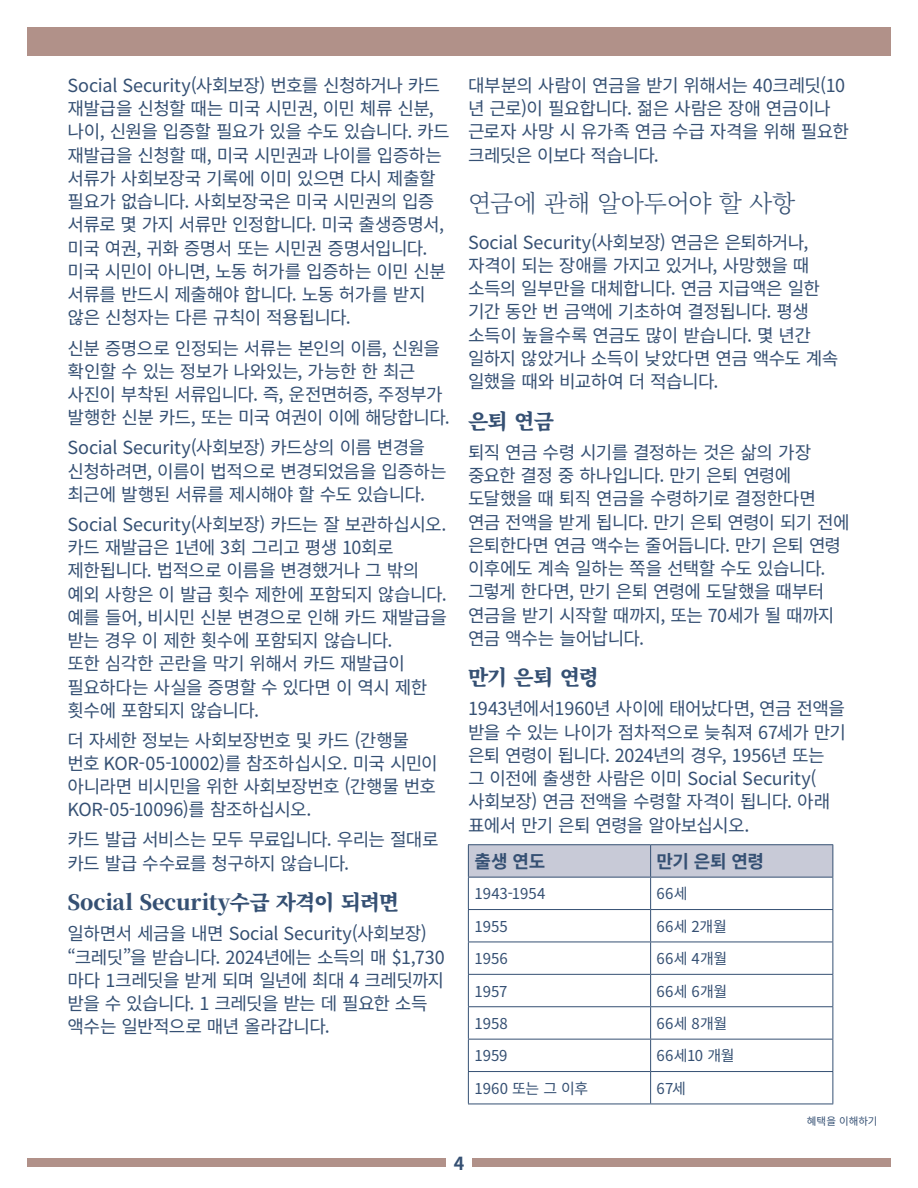
<style>
.page{position:relative;width:918px;height:1188px;background:#fff}
.page>*{position:absolute;margin:0;border:0;box-sizing:border-box;transform-origin:0 0}
.t1{font:300 24px "Noto Serif CJ Kkr";letter-spacing:-.01em;color:#355073}
.t2{font:900 21px "Noto Serif CJ Kkr";letter-spacing:-.02em;color:#355073}
.t3{font:18px/23.2px "Noto Sans CJ Kkr";letter-spacing:-.035em;color:#355073}
.t4{font:700 18px "Noto Sans CJ Kkr";letter-spacing:-.03em;color:#355073}
.t5{font:15px "Noto Sans CJ Kkr";color:#355073}
.t6{font:10.5px "Noto Sans CJ Kkr";color:#355073}
</style>
<div class="page">
<div style="left:27px;top:1159px;width:419px;height:8px;background:#b19189"></div>
<div style="left:472px;top:1159px;width:419px;height:8px;background:#b19189"></div>
<div style="left:27px;top:27px;width:864px;height:28px;background:#b19189"></div>
<div style="left:469px;top:845px;width:363px;height:32px;background:#c8cad7"></div>
<hr style="left:468px;top:844px;width:183px;height:1px;background:#355073">
<hr style="left:468px;top:845px;width:1px;height:32px;background:#355073">
<hr style="left:651px;top:844px;width:182px;height:1px;background:#355073">
<hr style="left:650px;top:845px;width:1px;height:32px;background:#355073">
<hr style="left:832px;top:845px;width:1px;height:32px;background:#355073">
<hr style="left:468px;top:877px;width:183px;height:1px;background:#355073">
<hr style="left:468px;top:878px;width:1px;height:31px;background:#355073">
<hr style="left:651px;top:877px;width:182px;height:1px;background:#355073">
<hr style="left:650px;top:878px;width:1px;height:31px;background:#355073">
<hr style="left:832px;top:878px;width:1px;height:31px;background:#355073">
<hr style="left:468px;top:909px;width:183px;height:1px;background:#355073">
<hr style="left:468px;top:910px;width:1px;height:32px;background:#355073">
<hr style="left:651px;top:909px;width:182px;height:1px;background:#355073">
<hr style="left:650px;top:910px;width:1px;height:32px;background:#355073">
<hr style="left:832px;top:910px;width:1px;height:32px;background:#355073">
<hr style="left:468px;top:942px;width:183px;height:1px;background:#355073">
<hr style="left:468px;top:942px;width:1px;height:32px;background:#355073">
<hr style="left:651px;top:942px;width:182px;height:1px;background:#355073">
<hr style="left:650px;top:942px;width:1px;height:32px;background:#355073">
<hr style="left:832px;top:942px;width:1px;height:32px;background:#355073">
<hr style="left:468px;top:974px;width:183px;height:1px;background:#355073">
<hr style="left:468px;top:975px;width:1px;height:31px;background:#355073">
<hr style="left:651px;top:974px;width:182px;height:1px;background:#355073">
<hr style="left:650px;top:975px;width:1px;height:31px;background:#355073">
<hr style="left:832px;top:975px;width:1px;height:31px;background:#355073">
<hr style="left:468px;top:1006px;width:183px;height:1px;background:#355073">
<hr style="left:468px;top:1007px;width:1px;height:32px;background:#355073">
<hr style="left:651px;top:1006px;width:182px;height:1px;background:#355073">
<hr style="left:650px;top:1007px;width:1px;height:32px;background:#355073">
<hr style="left:832px;top:1007px;width:1px;height:32px;background:#355073">
<hr style="left:468px;top:1039px;width:183px;height:1px;background:#355073">
<hr style="left:468px;top:1040px;width:1px;height:31px;background:#355073">
<hr style="left:651px;top:1039px;width:182px;height:1px;background:#355073">
<hr style="left:650px;top:1040px;width:1px;height:31px;background:#355073">
<hr style="left:832px;top:1040px;width:1px;height:31px;background:#355073">
<hr style="left:468px;top:1071px;width:183px;height:1px;background:#355073">
<hr style="left:468px;top:1072px;width:1px;height:32px;background:#355073">
<hr style="left:651px;top:1071px;width:182px;height:1px;background:#355073">
<hr style="left:650px;top:1072px;width:1px;height:32px;background:#355073">
<hr style="left:832px;top:1072px;width:1px;height:32px;background:#355073">
<hr style="left:468px;top:1104px;width:183px;height:1px;background:#355073">
<hr style="left:651px;top:1104px;width:182px;height:1px;background:#355073">
<p class="t3" style="left:68px;top:74px;width:384px">Social Security(사회보장) 번호를 신청하거나 카드 재발급을 신청할 때는 미국 시민권, 이민 체류 신분, 나이, 신원을 입증할 필요가 있을 수도 있습니다. 카드 재발급을 신청할 때, 미국 시민권과 나이를 입증하는 서류가 사회보장국 기록에 이미 있으면 다시 제출할 필요가 없습니다. 사회보장국은 미국 시민권의 입증 서류로 몇 가지 서류만 인정합니다. 미국 출생증명서, 미국 여권, 귀화 증명서 또는 시민권 증명서입니다. 미국 시민이 아니면, 노동 허가를 입증하는 이민 신분 서류를 반드시 제출해야 합니다. 노동 허가를 받지 않은 신청자는 다른 규칙이 적용됩니다.</p>
<p class="t3" style="left:68px;top:337px;width:384px">신분 증명으로 인정되는 서류는 본인의 이름, 신원을 확인할 수 있는 정보가 나와있는, 가능한 한 최근 사진이 부착된 서류입니다. 즉, 운전면허증, 주정부가 발행한 신분 카드, 또는 미국 여권이 이에 해당합니다.</p>
<p class="t3" style="left:68px;top:436px;width:381px">Social Security(사회보장) 카드상의 이름 변경을 신청하려면, 이름이 법적으로 변경되었음을 입증하는 최근에 발행된 서류를 제시해야 할 수도 있습니다.</p>
<p class="t3" style="left:68px;top:513px;width:381px">Social Security(사회보장) 카드는 잘 보관하십시오. 카드 재발급은 1년에 3회 그리고 평생 10회로 제한됩니다. 법적으로 이름을 변경했거나 그 밖의 예외 사항은 이 발급 횟수 제한에 포함되지 않습니다. 예를 들어, 비시민 신분 변경으로 인해 카드 재발급을 받는 경우 이 제한 횟수에 포함되지 않습니다.<br>또한 심각한 곤란을 막기 위해서 카드 재발급이 필요하다는 사실을 증명할 수 있다면 이 역시 제한 횟수에 포함되지 않습니다.</p>
<p class="t3" style="left:68px;top:729px;width:372px">더 자세한 정보는 사회보장번호 및 카드 (간행물 번호 KOR-05-10002)를 참조하십시오. 미국 시민이 아니라면 비시민을 위한 사회보장번호 (간행물 번호<br>KOR-05-10096)를 참조하십시오.</p>
<p class="t3" style="left:68px;top:829px;width:373px">카드 발급 서비스는 모두 무료입니다. 우리는 절대로 카드 발급 수수료를 청구하지 않습니다.</p>
<h2 class="t2" style="left:68px;top:891px;width:333px">Social Security수급 자격이 되려면</h2>
<p class="t3" style="left:68px;top:922px;width:379px">일하면서 세금을 내면 Social Security(사회보장) “크레딧”을 받습니다. 2024년에는 소득의 매 $1,730 마다 1크레딧을 받게 되며 일년에 최대 4 크레딧까지 받을 수 있습니다. 1 크레딧을 받는 데 필요한 소득 액수는 일반적으로 매년 올라갑니다.</p>
<p class="t3" style="left:468px;top:74px;width:382px">대부분의 사람이 연금을 받기 위해서는 40크레딧(10 년 근로)이 필요합니다. 젊은 사람은 장애 연금이나 근로자 사망 시 유가족 연금 수급 자격을 위해 필요한 크레딧은 이보다 적습니다.</p>
<h1 class="t1" style="left:468px;top:190px;width:329px">연금에 관해 알아두어야 할 사항</h1>
<p class="t3" style="left:468px;top:231px;width:372px">Social Security(사회보장) 연금은 은퇴하거나, 자격이 되는 장애를 가지고 있거나, 사망했을 때 소득의 일부만을 대체합니다. 연금 지급액은 일한 기간 동안 번 금액에 기초하여 결정됩니다. 평생 소득이 높을수록 연금도 많이 받습니다. 몇 년간 일하지 않았거나 소득이 낮았다면 연금 액수도 계속 일했을 때와 비교하여 더 적습니다.</p>
<h2 class="t2" style="left:468px;top:409px;width:87px">은퇴 연금</h2>
<p class="t3" style="left:468px;top:441px;width:383px">퇴직 연금 수령 시기를 결정하는 것은 삶의 가장 중요한 결정 중 하나입니다. 만기 은퇴 연령에 도달했을 때 퇴직 연금을 수령하기로 결정한다면 연금 전액을 받게 됩니다. 만기 은퇴 연령이 되기 전에 은퇴한다면 연금 액수는 줄어듭니다. 만기 은퇴 연령 이후에도 계속 일하는 쪽을 선택할 수도 있습니다. 그렇게 한다면, 만기 은퇴 연령에 도달했을 때부터 연금을 받기 시작할 때까지, 또는 70세가 될 때까지 연금 액수는 늘어납니다.</p>
<h2 class="t2" style="left:468px;top:666px;width:132px">만기 은퇴 연령</h2>
<p class="t3" style="left:468px;top:698px;width:379px">1943년에서1960년 사이에 태어났다면, 연금 전액을 받을 수 있는 나이가 점차적으로 늦춰져 67세가 만기 은퇴 연령이 됩니다. 2024년의 경우, 1956년 또는<br>그 이전에 출생한 사람은 이미 Social Security( 사회보장) 연금 전액을 수령할 자격이 됩니다. 아래 표에서 만기 은퇴 연령을 알아보십시오.</p>
<p class="t4" style="left:474px;top:851px;width:73px">출생 연도</p>
<p class="t4" style="left:657px;top:851px;width:109px">만기 은퇴 연령</p>
<p class="t5" style="left:474px;top:885px;width:72px">1943-1954</p>
<p class="t5" style="left:657px;top:885px;width:32px">66세</p>
<p class="t5" style="left:474px;top:918px;width:35px">1955</p>
<p class="t5" style="left:657px;top:918px;width:72px">66세 2개월</p>
<p class="t5" style="left:474px;top:950px;width:35px">1956</p>
<p class="t5" style="left:657px;top:950px;width:72px">66세 4개월</p>
<p class="t5" style="left:474px;top:983px;width:35px">1957</p>
<p class="t5" style="left:657px;top:983px;width:72px">66세 6개월</p>
<p class="t5" style="left:474px;top:1015px;width:35px">1958</p>
<p class="t5" style="left:657px;top:1015px;width:72px">66세 8개월</p>
<p class="t5" style="left:474px;top:1047px;width:35px">1959</p>
<p class="t5" style="left:657px;top:1047px;width:80px">66세10 개월</p>
<p class="t5" style="left:474px;top:1080px;width:116px">1960 또는 그 이후</p>
<p class="t5" style="left:657px;top:1080px;width:31px">67세</p>
<p class="t6" style="left:807px;top:1115px;width:72px">혜택을 이해하기</p>
<p class="t4" style="left:454px;top:1153px;width:12px">4</p>
</div>
